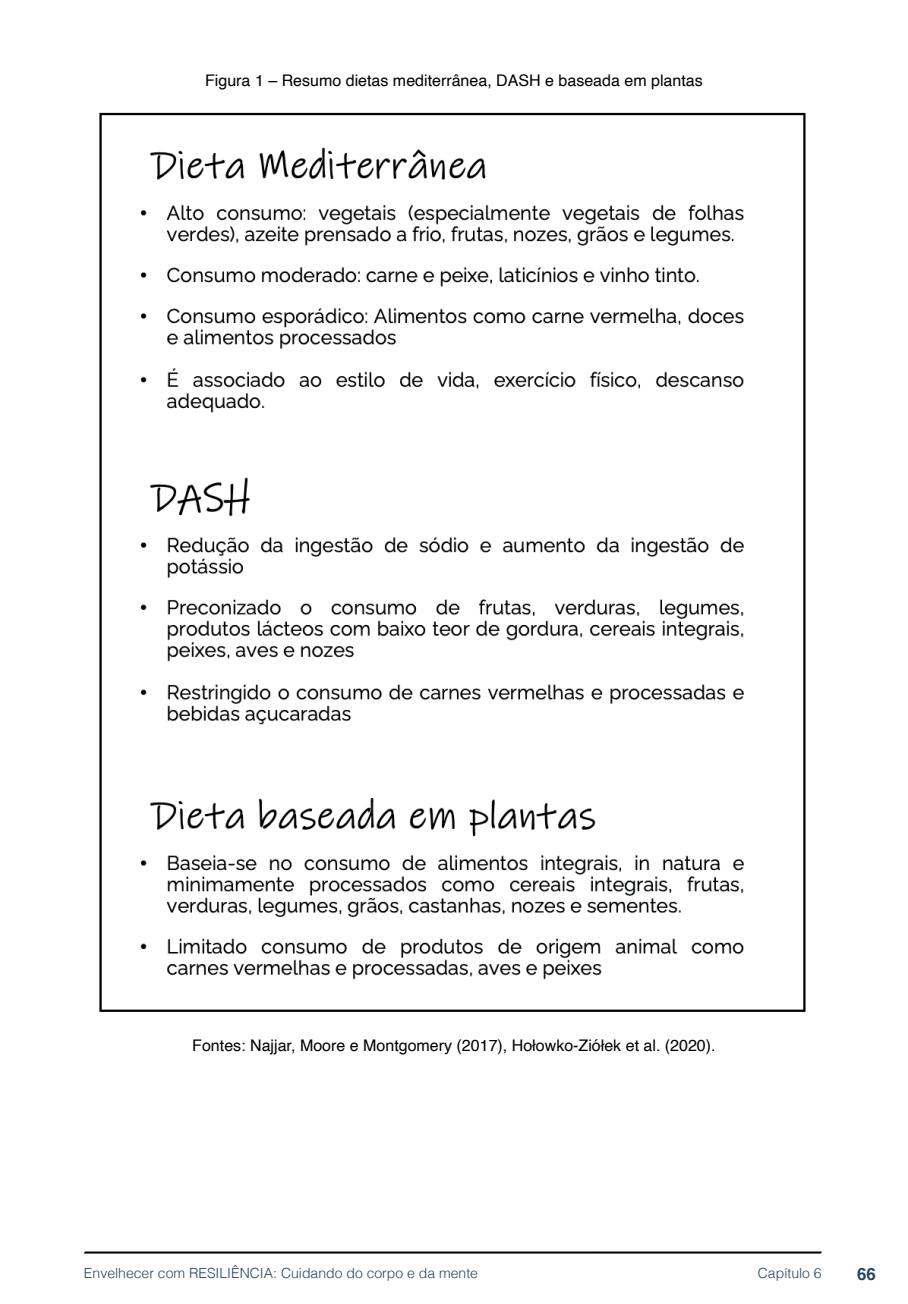
<style>
.page{position:relative;width:908px;height:1304px;background:#fff}
.page>*{position:absolute;margin:0;border:0;box-sizing:border-box;transform-origin:0 0}
.t1{font:700 16.8px "Helvetica";color:#23445f}
.t2{font:16px "Helvetica";color:#000}
.t3{font:300 14px "Helvetica";color:#23445f}
</style>
<div class="page">
<svg style="left:84px;top:1251px;width:737px;height:3px;background:#515151"></svg>
<img style="left:99px;top:112px;width:707px;height:900px">
<p class="t2" style="left:205px;top:68px;width:499px">Figura 1 – Resumo dietas mediterrânea, DASH e baseada em plantas</p>
<p class="t2" style="left:192px;top:1033px;width:524px">Fontes: Najjar, Moore e Montgomery (2017), Hołowko-Ziółek et al. (2020).</p>
<p class="t3" style="left:84px;top:1261px;width:395px">Envelhecer com RESILIÊNCIA: Cuidando do corpo e da mente</p>
<p class="t3" style="left:757px;top:1261px;width:65px">Capítulo 6</p>
<p class="t1" style="left:856px;top:1264px;width:20px">66</p>
</div>
